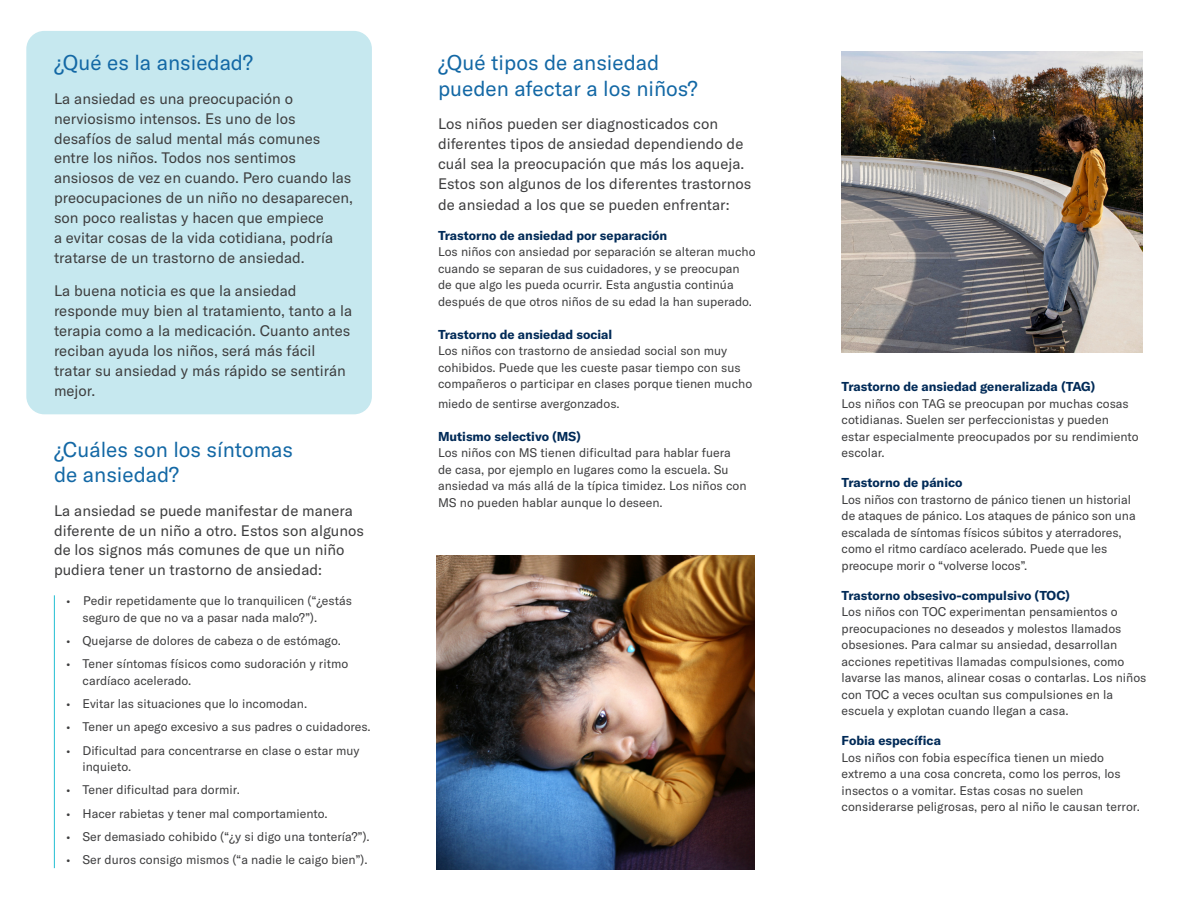
<style>
.page{position:relative;width:1188px;height:918px;background:#fff}
.page>*{position:absolute;margin:0;border:0;box-sizing:border-box;transform-origin:0 0}
.t1{font:21px/25.5px "GT America";color:#1368a5}
.t2{font:15px/19.8px "GT America";color:#3e3e3f}
.t3{font:700 12.75px "GT America";color:#002a57}
.t4{font:12.3px/16.5px "GT America";color:#3e3e3f}
</style>
<div class="page">
<div style="left:26px;top:31px;width:346px;height:383px;background:#c6e8ef;border-radius:18px"></div>
<hr style="left:54px;top:595px;width:1px;height:273px;background:#23bfd2">
<img style="left:842px;top:51px;width:301px;height:302px">
<img style="left:436px;top:555px;width:319px;height:315px">
<p class="t1" style="left:54px;top:50px;width:200px">¿Qué es la ansiedad?</p>
<p class="t2" style="left:54px;top:89px;width:301px">La ansiedad es una preocupación o nerviosismo intensos. Es uno de los desafíos de salud mental más comunes entre los niños. Todos nos sentimos ansiosos de vez en cuando. Pero cuando las preocupaciones de un niño no desaparecen, son poco realistas y hacen que empiece<br>a evitar cosas de la vida cotidiana, podría tratarse de un trastorno de ansiedad.</p>
<p class="t2" style="left:54px;top:281px;width:300px">La buena noticia es que la ansiedad responde muy bien al tratamiento, tanto a la terapia como a la medicación. Cuanto antes reciban ayuda los niños, será más fácil tratar su ansiedad y más rápido se sentirán mejor.</p>
<p class="t1" style="left:54px;top:437px;width:241px">¿Cuáles son los síntomas de ansiedad?</p>
<p class="t2" style="left:54px;top:500px;width:311px">La ansiedad se puede manifestar de manera diferente de un niño a otro. Estos son algunos de los signos más comunes de que un niño pudiera tener un trastorno de ansiedad:</p>
<p class="t4" style="left:82px;top:593px;width:271px;text-indent:-16px">• Pedir repetidamente que lo tranquilicen (“¿estás seguro de que no va a pasar nada malo?”).</p>
<p class="t4" style="left:66px;top:632px;width:277px">• Quejarse de dolores de cabeza o de estómago.</p>
<p class="t4" style="left:82px;top:656px;width:267px;text-indent:-16px">• Tener síntomas físicos como sudoración y ritmo cardíaco acelerado.</p>
<p class="t4" style="left:66px;top:695px;width:243px">• Evitar las situaciones que lo incomodan.</p>
<p class="t4" style="left:66px;top:719px;width:306px">• Tener un apego excesivo a sus padres o cuidadores.</p>
<p class="t4" style="left:82px;top:742px;width:279px;text-indent:-16px">• Dificultad para concentrarse en clase o estar muy inquieto.</p>
<p class="t4" style="left:66px;top:782px;width:175px">• Tener dificultad para dormir.</p>
<p class="t4" style="left:66px;top:805px;width:263px">• Hacer rabietas y tener mal comportamiento.</p>
<p class="t4" style="left:66px;top:828px;width:305px">• Ser demasiado cohibido (“¿y si digo una tontería?”).</p>
<p class="t4" style="left:66px;top:851px;width:303px">• Ser duros consigo mismos (“a nadie le caigo bien”).</p>
<p class="t1" style="left:438px;top:50px;width:261px">¿Qué tipos de ansiedad pueden afectar a los niños?</p>
<p class="t2" style="left:438px;top:114px;width:315px">Los niños pueden ser diagnosticados con diferentes tipos de ansiedad dependiendo de cuál sea la preocupación que más los aqueja.<br>Estos son algunos de los diferentes trastornos de ansiedad a los que se pueden enfrentar:</p>
<p class="t3" style="left:438px;top:228px;width:231px">Trastorno de ansiedad por separación</p>
<p class="t4" style="left:438px;top:244px;width:319px">Los niños con ansiedad por separación se alteran mucho cuando se separan de sus cuidadores, y se preocupan de que algo les pueda ocurrir. Esta angustia continúa después de que otros niños de su edad la han superado.</p>
<p class="t3" style="left:438px;top:327px;width:176px">Trastorno de ansiedad social</p>
<p class="t4" style="left:438px;top:343px;width:316px">Los niños con trastorno de ansiedad social son muy cohibidos. Puede que les cueste pasar tiempo con sus compañeros o participar en clases porque tienen mucho</p>
<p class="t4" style="left:438px;top:395px;width:183px">miedo de sentirse avergonzados.</p>
<p class="t3" style="left:438px;top:429px;width:144px">Mutismo selectivo (MS)</p>
<p class="t4" style="left:438px;top:445px;width:310px">Los niños con MS tienen dificultad para hablar fuera de casa, por ejemplo en lugares como la escuela. Su ansiedad va más allá de la típica timidez. Los niños con MS no pueden hablar aunque lo deseen.</p>
<p class="t3" style="left:842px;top:379px;width:255px">Trastorno de ansiedad generalizada (TAG)</p>
<p class="t4" style="left:842px;top:395px;width:299px">Los niños con TAG se preocupan por muchas cosas cotidianas. Suelen ser perfeccionistas y pueden estar especialmente preocupados por su rendimiento escolar.</p>
<p class="t3" style="left:842px;top:475px;width:123px">Trastorno de pánico</p>
<p class="t4" style="left:842px;top:491px;width:296px">Los niños con trastorno de pánico tienen un historial de ataques de pánico. Los ataques de pánico son una escalada de síntomas físicos súbitos y aterradores, como el ritmo cardíaco acelerado. Puede que les preocupe morir o “volverse locos”.</p>
<p class="t3" style="left:842px;top:588px;width:230px">Trastorno obsesivo-compulsivo (TOC)</p>
<p class="t4" style="left:842px;top:604px;width:306px">Los niños con TOC experimentan pensamientos o preocupaciones no deseados y molestos llamados obsesiones. Para calmar su ansiedad, desarrollan acciones repetitivas llamadas compulsiones, como lavarse las manos, alinear cosas o contarlas. Los niños con TOC a veces ocultan sus compulsiones en la escuela y explotan cuando llegan a casa.</p>
<p class="t3" style="left:842px;top:733px;width:101px">Fobia específica</p>
<p class="t4" style="left:842px;top:749px;width:300px">Los niños con fobia específica tienen un miedo extremo a una cosa concreta, como los perros, los insectos o a vomitar. Estas cosas no suelen considerarse peligrosas, pero al niño le causan terror.</p>
</div>
